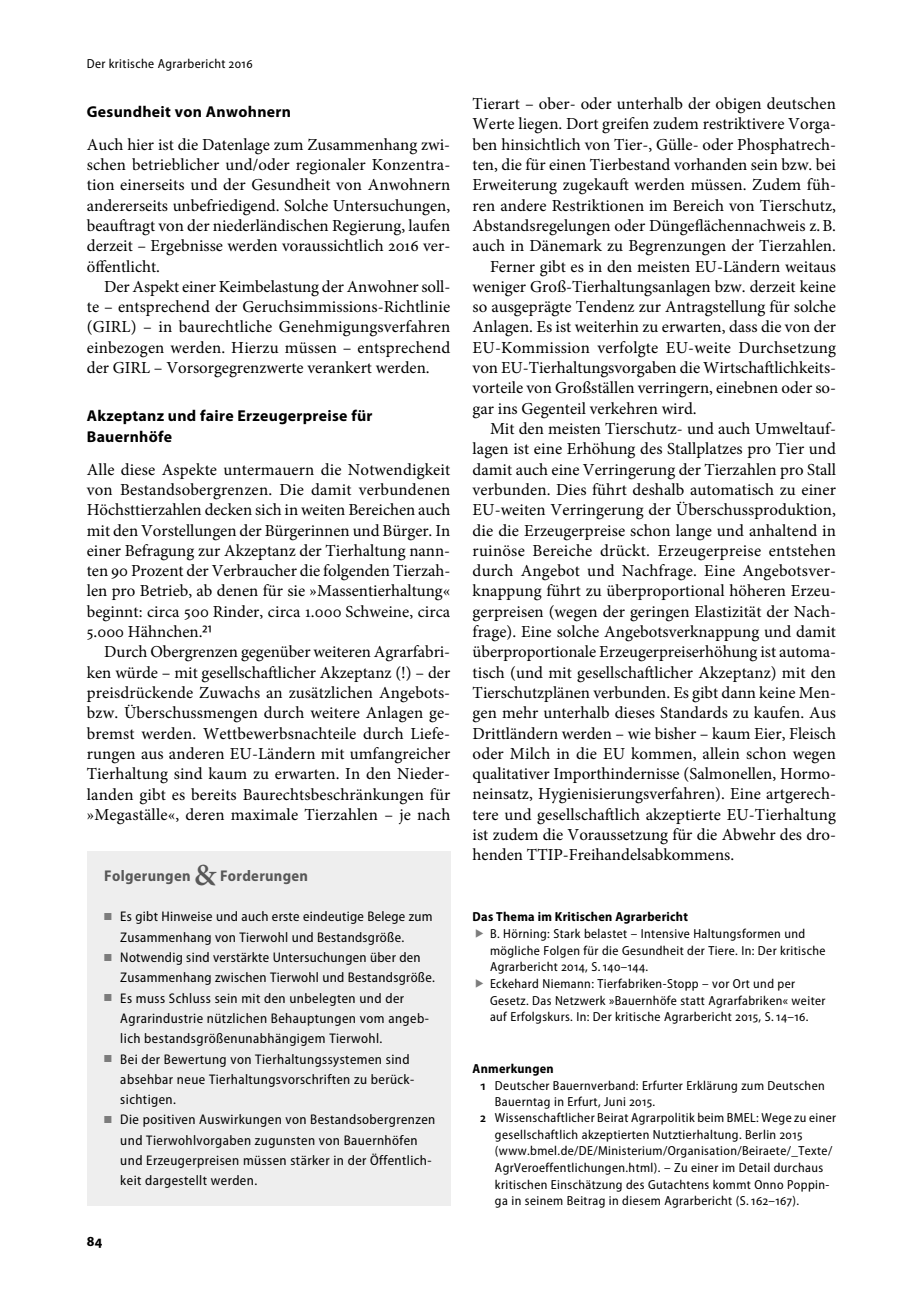
<style>
.page{position:relative;width:918px;height:1315px;background:#fff}
.page>*{position:absolute;margin:0;border:0;box-sizing:border-box;transform-origin:0 0}
.t1{font:16.8px/20.3px "Minion Pro";color:#000;text-align:justify}
.t2{font:700 15.75px/20.3px "Myriad Pro";letter-spacing:.02em;color:#000}
.t3{font:700 semi-condensed 15.58px "Myriad Pro";letter-spacing:.02em;color:#585858}
.t4{font:700 semi-condensed 14.88px "Myriad Pro";color:#000}
.t5{font:semi-condensed 14px/20.3px "Myriad Pro";letter-spacing:.03em;color:#000}
.t6{font:semi-condensed 13.12px/16.4px "Myriad Pro";letter-spacing:.03em;color:#000}
.t7{font:700 semi-condensed 13.12px "Myriad Pro";letter-spacing:.02em;color:#000}
.s1{font-family:"Myriad Pro";font-stretch:semi-condensed;font-size:17.5px}
.s2{font-family:"Minion Pro";font-weight:600;font-stretch:normal;font-size:30.8px}
.s3{color:#7c7c7c}
</style>
<div class="page">
<div style="left:87px;top:851px;width:363px;height:354px;background:#eee"></div>
<p class="t6" style="left:87px;top:57px;width:167px">Der kritische Agrarbericht 2016</p>
<p class="t2" style="left:87px;top:103px;width:206px">Gesundheit von Anwohnern</p>
<p class="t1" style="left:87px;top:136px;width:365px">Auch hier ist die Datenlage zum Zusammenhang zwi&shy;schen betrieblicher und/oder regionaler Konzentra&shy;tion einerseits und der Gesundheit von Anwohnern andererseits unbefriedigend. Solche Untersuchungen, beauftragt von der niederländischen Regierung, laufen derzeit – Ergebnisse werden voraussichtlich 2016 ver&shy;öffentlicht.</p>
<p class="t1" style="left:87px;top:278px;width:365px;text-indent:17px">Der Aspekt einer Keimbelastung der Anwohner soll&shy;te – entsprechend der Geruchsimmissions-Richt linie (GIRL) – in baurechtliche Genehmigungsverfahren einbezogen werden. Hierzu müssen – entsprechend der GIRL – Vorsorgegrenzwerte verankert werden.</p>
<p class="t2" style="left:87px;top:407px;width:287px">Akzeptanz und faire Erzeugerpreise für<br>Bauernhöfe</p>
<p class="t1" style="left:87px;top:461px;width:365px">Alle diese Aspekte untermauern die Notwendigkeit von Bestandsobergrenzen. Die damit verbundenen Höchsttierzahlen decken sich in weiten Bereichen auch mit den Vorstellungen der Bürgerinnen und Bürger. In einer Befragung zur Akzeptanz der Tierhaltung nann&shy;ten 90 Prozent der Verbraucher die folgenden Tierzah&shy;len pro Betrieb, ab denen für sie »Massentierhaltung« beginnt: circa 500 Rinder, circa 1.000 Schweine, circa 5.000 Hähnchen.<span class="s1">²¹</span></p>
<p class="t1" style="left:87px;top:643px;width:365px;text-indent:17px">Durch Obergrenzen gegenüber weiteren Agrarfabri&shy;ken würde – mit gesellschaftlicher Akzeptanz (!) – der preisdrückende Zuwachs an zusätzlichen Angebots&shy;bzw. Überschussmengen durch weitere Anlagen ge&shy;bremst werden. Wettbewerbsnachteile durch Liefe&shy;rungen aus anderen EU-Ländern mit umfangreicher Tierhaltung sind kaum zu erwarten. In den Nieder&shy;landen gibt es bereits Baurechtsbeschränkungen für »Megaställe«, deren maximale Tierzahlen – je nach</p>
<p class="t3" style="left:104px;top:869px;width:205px">Folgerungen <span class="s2">&amp;</span> Forderungen</p>
<p class="t5" style="left:120px;top:908px;width:314px;text-indent:-16px"><span class="s3">■</span> Es gibt Hinweise und auch erste eindeutige Belege zum<br>Zusammenhang von Tierwohl und Bestandsgröße.</p>
<p class="t5" style="left:120px;top:948px;width:316px;text-indent:-16px"><span class="s3">■</span> Notwendig sind verstärkte Untersuchungen über den<br>Zusammenhang zwischen Tierwohl und Bestandsgröße.</p>
<p class="t5" style="left:120px;top:989px;width:310px;text-indent:-16px"><span class="s3">■</span> Es muss Schluss sein mit den unbelegten und der<br>Agrarindustrie nützlichen Behauptungen vom angeb&shy;lich bestandsgrößenunabhängigem Tierwohl.</p>
<p class="t5" style="left:120px;top:1050px;width:295px;text-indent:-16px"><span class="s3">■</span> Bei der Bewertung von Tierhaltungssystemen sind absehbar neue Tierhaltungsvorschriften zu berück&shy;sichtigen.</p>
<p class="t5" style="left:120px;top:1111px;width:317px;text-indent:-16px"><span class="s3">■</span> Die positiven Auswirkungen von Bestandsobergrenzen und Tierwohlvorgaben zugunsten von Bauernhöfen und Erzeugerpreisen müssen stärker in der Öffentlich&shy;keit dargestellt werden.</p>
<p class="t4" style="left:87px;top:1235px;width:17px">84</p>
<p class="t1" style="left:473px;top:95px;width:365px">Tierart – ober- oder unterhalb der obigen deutschen</p>
<p class="t1" style="left:473px;top:115px;width:365px">Werte liegen. Dort greifen zudem restriktivere Vorga-</p>
<p class="t1" style="left:473px;top:136px;width:365px">ben hinsichtlich von Tier-, Gülle- oder Phosphatrech-</p>
<p class="t1" style="left:473px;top:156px;width:365px">ten, die für einen Tierbestand vorhanden sein bzw. bei</p>
<p class="t1" style="left:473px;top:176px;width:365px">Erweiterung zugekauft werden müssen. Zudem füh-</p>
<p class="t1" style="left:473px;top:197px;width:365px">ren andere Restriktionen im Bereich von Tierschutz,</p>
<p class="t1" style="left:473px;top:217px;width:365px">Abstandsregelungen oder Düngeflächennachweis z. B.</p>
<p class="t1" style="left:473px;top:237px;width:365px">auch in Dänemark zu Begrenzungen der Tierzahlen.</p>
<p class="t1" style="left:490px;top:258px;width:347px">Ferner gibt es in den meisten EU-Ländern weitaus</p>
<p class="t1" style="left:473px;top:278px;width:365px">weniger Groß-Tierhaltungsanlagen bzw. derzeit keine</p>
<p class="t1" style="left:473px;top:298px;width:365px">so ausgeprägte Tendenz zur Antragstellung für solche</p>
<p class="t1" style="left:473px;top:318px;width:365px">Anlagen. Es ist weiterhin zu erwarten, dass die von der</p>
<p class="t1" style="left:473px;top:339px;width:365px">EU-Kommission verfolgte EU-weite Durchsetzung</p>
<p class="t1" style="left:473px;top:359px;width:365px">von EU-Tierhaltungsvorgaben die Wirtschaftlichkeits-</p>
<p class="t1" style="left:473px;top:379px;width:365px">vorteile von Großställen verringern, einebnen oder so-</p>
<p class="t1" style="left:473px;top:400px;width:225px">gar ins Gegenteil verkehren wird.</p>
<p class="t1" style="left:490px;top:420px;width:347px">Mit den meisten Tierschutz- und auch Umweltauf-</p>
<p class="t1" style="left:473px;top:440px;width:365px">lagen ist eine Erhöhung des Stallplatzes pro Tier und</p>
<p class="t1" style="left:473px;top:461px;width:365px">damit auch eine Verringerung der Tierzahlen pro Stall</p>
<p class="t1" style="left:473px;top:481px;width:365px">verbunden. Dies führt deshalb automatisch zu einer</p>
<p class="t1" style="left:473px;top:501px;width:365px">EU-weiten Verringerung der Überschussproduktion,</p>
<p class="t1" style="left:473px;top:521px;width:365px">die die Erzeugerpreise schon lange und anhaltend in</p>
<p class="t1" style="left:473px;top:542px;width:365px">ruinöse Bereiche drückt. Erzeugerpreise entstehen</p>
<p class="t1" style="left:473px;top:562px;width:365px">durch Angebot und Nachfrage. Eine Angebotsver-</p>
<p class="t1" style="left:473px;top:582px;width:365px">knappung führt zu überproportional höheren Erzeu-</p>
<p class="t1" style="left:473px;top:603px;width:365px">gerpreisen (wegen der geringen Elastizität der Nach-</p>
<p class="t1" style="left:473px;top:623px;width:365px">frage). Eine solche Angebotsverknappung und damit</p>
<p class="t1" style="left:473px;top:643px;width:365px">überproportionale Erzeugerpreiserhöhung ist automa-</p>
<p class="t1" style="left:473px;top:664px;width:365px">tisch (und mit gesellschaftlicher Akzeptanz) mit den</p>
<p class="t1" style="left:473px;top:684px;width:365px">Tierschutzplänen verbunden. Es gibt dann keine Men-</p>
<p class="t1" style="left:473px;top:704px;width:365px">gen mehr unterhalb dieses Standards zu kaufen. Aus</p>
<p class="t1" style="left:473px;top:724px;width:365px">Drittländern werden – wie bisher – kaum Eier, Fleisch</p>
<p class="t1" style="left:473px;top:745px;width:365px">oder Milch in die EU kommen, allein schon wegen</p>
<p class="t1" style="left:473px;top:765px;width:365px">qualitativer Importhindernisse (Salmonellen, Hormo-</p>
<p class="t1" style="left:473px;top:785px;width:365px">neinsatz, Hygienisierungsverfahren). Eine artgerech-</p>
<p class="t1" style="left:473px;top:806px;width:365px">tere und gesellschaftlich akzeptierte EU-Tierhaltung</p>
<p class="t1" style="left:473px;top:826px;width:365px">ist zudem die Voraussetzung für die Abwehr des dro-</p>
<p class="t1" style="left:473px;top:846px;width:263px">henden TTIP-Freihandelsabkommens.</p>
<p class="t7" style="left:472px;top:912px;width:217px">Das Thema im Kritischen Agrarbericht</p>
<p class="t6" style="left:490px;top:926px;width:337px">B. Hörning: Stark belastet – Intensive Haltungsformen und mögliche Folgen für die Gesundheit der Tiere. In: Der kritische Agrarbericht 2014, S. 140–144.<br>Eckehard Niemann: Tierfabriken-Stopp – vor Ort und per Gesetz. Das Netzwerk »Bauernhöfe statt Agrarfabriken« weiter auf Erfolgskurs. In: Der kritische Agrarbericht 2015, S. 14–16.</p>
<p class="t7" style="left:473px;top:1063px;width:83px">Anmerkungen</p>
<p class="t6" style="left:495px;top:1078px;width:343px">Deutscher Bauernverband: Erfurter Erklärung zum Deutschen Bauerntag in Erfurt, Juni 2015.<br>Wissenschaftlicher Beirat Agrarpolitik beim BMEL: Wege zu einer gesellschaftlich akzeptierten Nutztierhaltung. Berlin 2015 (www.bmel.de/DE/Ministerium/Organisation/Beiraete/_Texte/ AgrVeroeffentlichungen.html). – Zu einer im Detail durchaus kritischen Einschätzung des Gutachtens kommt Onno Poppin&shy;ga in seinem Beitrag in diesem Agrarbericht (S. 162–167).</p>
</div>
